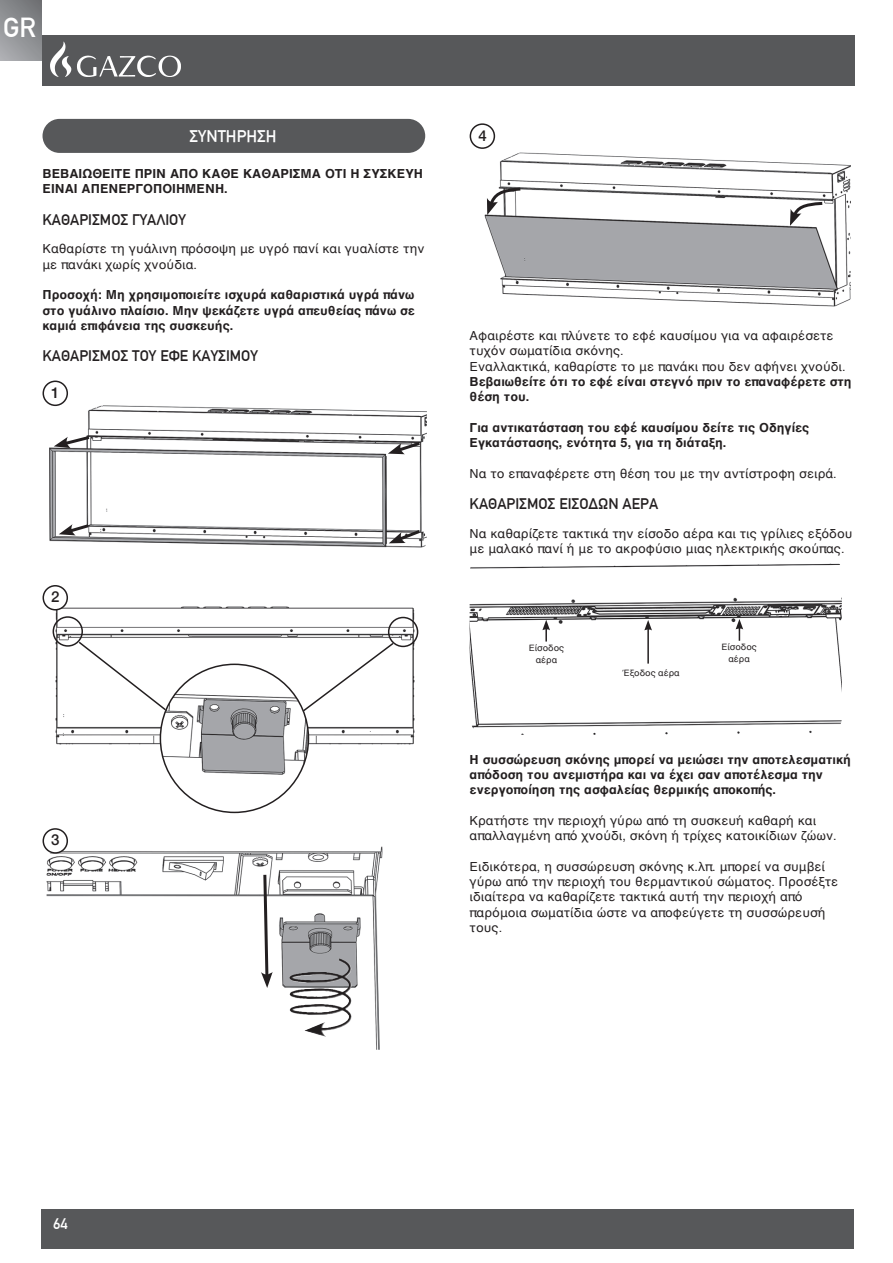
<style>
.page{position:relative;width:893px;height:1263px;background:#fff}
.page>*{position:absolute;margin:0;border:0;box-sizing:border-box;transform-origin:0 0}
.t1{font:700 27px "DIN Alternate";color:#fff}
.t2{font:700 16.5px "DIN Alternate";color:#fff}
.t3{font:700 15px "DIN Alternate";color:#231f20}
.t4{font:500 15px "Helvetica Neue";color:#231f20}
.t5{font:700 15px "DIN Alternate";color:#fff}
.t6{font:12.75px/15.3px "Helvetica";color:#231f20}
.t7{font:700 12.75px/15.3px "Helvetica";color:#231f20}
.t8{font:9px/12px "Helvetica";color:#231f20;text-align:center}
</style>
<div class="page">
<div style="left:41px;top:1209px;width:813px;height:39px;background:#57585a"></div>
<div style="left:42px;top:35px;width:812px;height:50px;background:#57585a"></div>
<img style="left:50px;top:42px;width:14px;height:35px">
<div style="left:0;top:0;width:42px;height:61px;background:linear-gradient(to bottom,#797b7e,#a2a4a8)"></div>
<div style="left:43px;top:119px;width:382px;height:34px;background:#57585a;border-radius:17px"></div>
<img style="left:46px;top:399px;width:381px;height:149px">
<svg style="left:54px;top:434px;width:39px;height:14px"></svg>
<svg style="left:59px;top:522px;width:33px;height:13px"></svg>
<svg style="left:388px;top:440px;width:35px;height:14px"></svg>
<svg style="left:389px;top:528px;width:34px;height:15px"></svg>
<div style="left:43px;top:381px;width:24px;height:24px;background:#fff;border-radius:50%"></div>
<div style="left:43px;top:381px;width:25px;height:25px;border:2px solid #231f20;border-radius:50%"></div>
<img style="left:56px;top:606px;width:359px;height:139px">
<div style="left:53px;top:616px;width:30px;height:31px;border:2px solid #231f20;border-radius:50%"></div>
<div style="left:388px;top:617px;width:30px;height:30px;border:2px solid #231f20;border-radius:50%"></div>
<svg style="left:77px;top:640px;width:91px;height:72px"></svg>
<svg style="left:301px;top:641px;width:94px;height:72px"></svg>
<img style="left:160px;top:664px;width:148px;height:148px;border-radius:74px">
<div style="left:43px;top:586px;width:24px;height:24px;background:#fff;border-radius:50%"></div>
<div style="left:43px;top:585px;width:25px;height:25px;border:2px solid #231f20;border-radius:50%"></div>
<img style="left:47px;top:847px;width:336px;height:203px">
<img style="left:289px;top:958px;width:59px;height:22px">
<svg style="left:261px;top:872px;width:12px;height:116px"></svg>
<div style="left:43px;top:829px;width:24px;height:24px;background:#fff;border-radius:50%"></div>
<div style="left:43px;top:828px;width:25px;height:26px;border:2px solid #231f20;border-radius:50%"></div>
<img style="left:484px;top:152px;width:367px;height:155px">
<svg style="left:487px;top:186px;width:36px;height:29px"></svg>
<svg style="left:790px;top:200px;width:35px;height:26px"></svg>
<div style="left:470px;top:123px;width:25px;height:26px;border:2px solid #231f20;border-radius:50%"></div>
<img style="left:470px;top:563px;width:372px;height:172px">
<svg style="left:542px;top:620px;width:8px;height:21px"></svg>
<svg style="left:736px;top:619px;width:7px;height:22px"></svg>
<hr style="left:647px;top:628px;width:2px;height:36px;background:#231f20">
<svg style="left:644px;top:620px;width:8px;height:10px"></svg>
<h1 class="t1" style="left:3px;top:7px;width:34px">GR</h1>
<p class="t2" style="left:190px;top:124px;width:88px">ΣΥΝΤΗΡΗΣΗ</p>
<p class="t7" style="left:43px;top:167px;width:382px">ΒΕΒΑΙΩΘΕΙΤΕ ΠΡΙΝ ΑΠΟ ΚΑΘΕ ΚΑΘΑΡΙΣΜΑ ΟΤΙ Η ΣΥΣΚΕΥΗ<br>ΕΙΝΑΙ ΑΠΕΝΕΡΓΟΠΟΙΗΜΕΝΗ.</p>
<p class="t3" style="left:43px;top:208px;width:145px">ΚΑΘΑΡΙΣΜΟΣ ΓΥΑΛΙΟΥ</p>
<p class="t6" style="left:43px;top:242px;width:384px">Καθαρίστε τη γυάλινη πρόσοψη με υγρό πανί και γυαλίστε την με πανάκι χωρίς χνούδια.</p>
<p class="t7" style="left:43px;top:289px;width:374px;text-align:justify">Προσοχή: Μη χρησιμοποιείτε ισχυρά καθαριστικά υγρά πάνω στο γυάλινο πλαίσιο. Μην ψεκάζετε υγρά απευθείας πάνω σε καμιά επιφάνεια της συσκευής.</p>
<p class="t3" style="left:43px;top:345px;width:217px">ΚΑΘΑΡΙΣΜΟΣ ΤΟΥ ΕΦΕ ΚΑΥΣΙΜΟΥ</p>
<p class="t4" style="left:51px;top:380px;width:10px">1</p>
<p class="t4" style="left:51px;top:585px;width:10px">2</p>
<p class="t4" style="left:51px;top:828px;width:10px">3</p>
<p class="t4" style="left:478px;top:123px;width:10px">4</p>
<p class="t6" style="left:470px;top:328px;width:378px">Αφαιρέστε και πλύνετε το εφέ καυσίμου για να αφαιρέσετε τυχόν σωματίδια σκόνης.<br>Εναλλακτικά, καθαρίστε το με πανάκι που δεν αφήνει χνούδι.</p>
<p class="t7" style="left:470px;top:375px;width:384px">Βεβαιωθείτε ότι το εφέ είναι στεγνό πριν το επαναφέρετε στη θέση του.</p>
<p class="t7" style="left:470px;top:421px;width:341px">Για αντικατάσταση του εφέ καυσίμου δείτε τις Οδηγίες<br>Εγκατάστασης, ενότητα 5, για τη διάταξη.</p>
<p class="t6" style="left:470px;top:466px;width:369px">Να το επαναφέρετε στη θέση του με την αντίστροφη σειρά.</p>
<p class="t3" style="left:470px;top:492px;width:190px">ΚΑΘΑΡΙΣΜΟΣ ΕΙΣΟΔΩΝ ΑΕΡΑ</p>
<p class="t6" style="left:470px;top:526px;width:384px">Να καθαρίζετε τακτικά την είσοδο αέρα και τις γρίλιες εξόδου με μαλακό πανί ή με το ακροφύσιο μιας ηλεκτρικής σκούπας.</p>
<p class="t8" style="left:529px;top:642px;width:37px">Είσοδος αέρα</p>
<p class="t8" style="left:721px;top:641px;width:37px">Είσοδος αέρα</p>
<p class="t8" style="left:622px;top:667px;width:59px">Έξοδος αέρα</p>
<p class="t7" style="left:470px;top:753px;width:383px">Η συσσώρευση σκόνης μπορεί να μειώσει την αποτελεσματική απόδοση του ανεμιστήρα και να έχει σαν αποτέλεσμα την ενεργοποίηση της ασφαλείας θερμικής αποκοπής.</p>
<p class="t6" style="left:470px;top:813px;width:369px">Κρατήστε την περιοχή γύρω από τη συσκευή καθαρή και απαλλαγμένη από χνούδι, σκόνη ή τρίχες κατοικίδιων ζώων.</p>
<p class="t6" style="left:470px;top:859px;width:370px">Ειδικότερα, η συσσώρευση σκόνης κ.λπ. μπορεί να συμβεί γύρω από την περιοχή του θερμαντικού σώματος. Προσέξτε ιδιαίτερα να καθαρίζετε τακτικά αυτή την περιοχή από παρόμοια σωματίδια ώστε να αποφεύγετε τη συσσώρευσή τους.</p>
<p class="t5" style="left:53px;top:1213px;width:16px">64</p>
</div>
